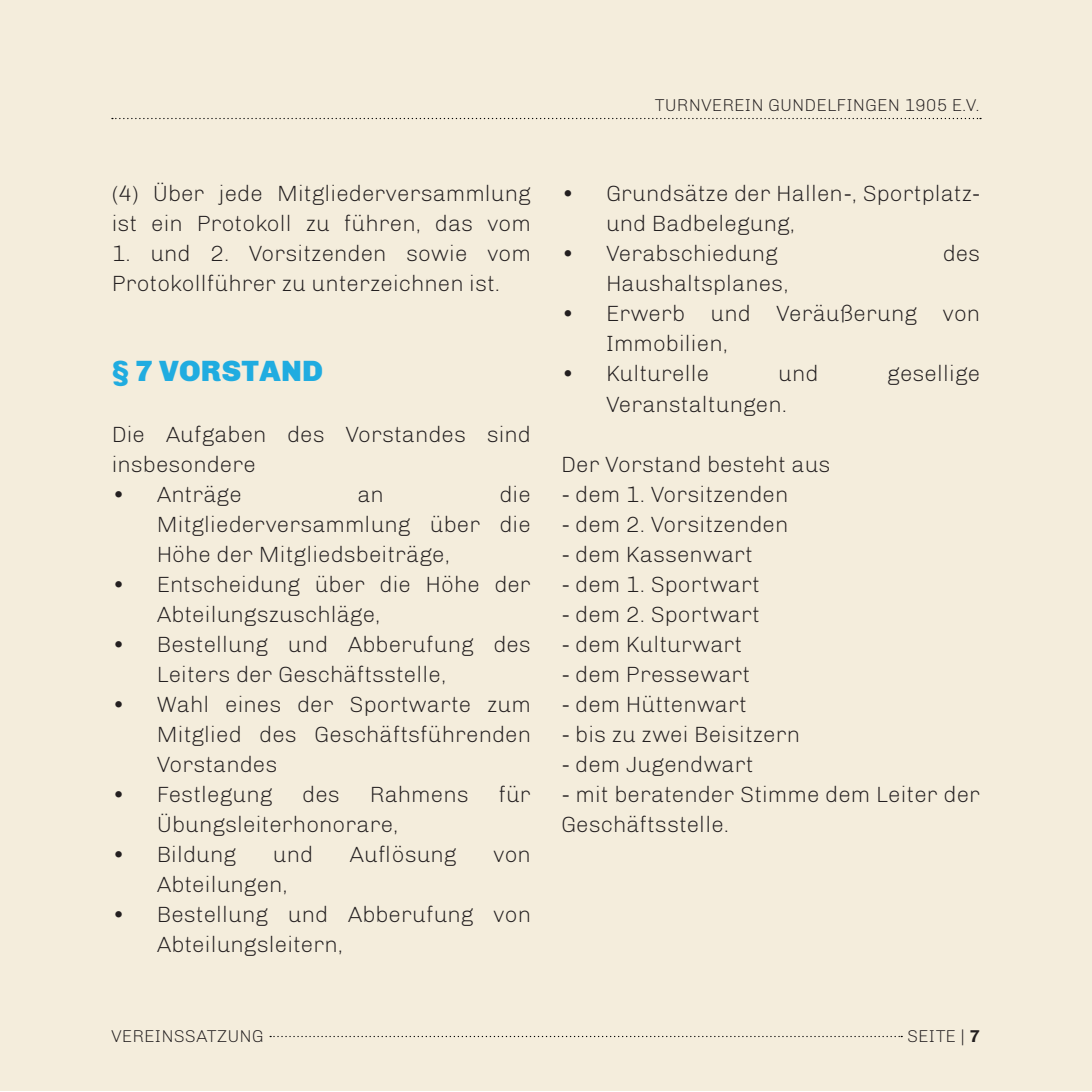
<style>
.page{position:relative;width:1092px;height:1092px;background:#fff}
.page>*{position:absolute;margin:0;border:0;box-sizing:border-box;transform-origin:0 0}
.Überschrift{font:900 30px "Chivo";letter-spacing:.01em;color:#20ace0}
.Absatz{font:300 22.5px/30px "Chivo";color:#231f20}
.t1{font:300 17.5px "Chivo";letter-spacing:.01em;color:#231f20}
.s1{font-weight:700}
</style>
<div class="page">
<div style="left:0;top:0;width:1091px;height:1091px;background:#f4eddc"></div>
<svg style="left:270px;top:1035px;width:632px;height:2px"></svg>
<svg style="left:112px;top:118px;width:868px;height:1px"></svg>
<p class="Absatz" style="left:112px;top:179px;width:421px">(4) Über jede Mitgliederversammlung ist ein Protokoll zu führen, das vom</p>
<p class="Absatz" style="left:112px;top:239px;width:421px">1. und 2. Vorsitzenden sowie vom<br>Protokollführer zu unterzeichnen ist.</p>
<p class="Überschrift" style="left:112px;top:353px;width:212px">§ 7 VORSTAND</p>
<p class="Absatz" style="left:112px;top:419px;width:421px">Die Aufgaben des Vorstandes sind insbesondere</p>
<p class="Absatz" style="left:112px;top:479px;width:132px">• Anträge</p>
<p class="Absatz" style="left:358px;top:479px;width:28px">an</p>
<p class="Absatz" style="left:157px;top:479px;width:376px;text-align:justify;text-indent:343px">die Mitgliederversammlung über die Höhe der Mitgliedsbeiträge,</p>
<p class="Absatz" style="left:157px;top:569px;width:376px;text-indent:-45px">• Entscheidung über die Höhe der<br>Abteilungszuschläge,</p>
<p class="Absatz" style="left:157px;top:629px;width:376px;text-indent:-45px">• Bestellung und Abberufung des<br>Leiters der Geschäftsstelle,</p>
<p class="Absatz" style="left:157px;top:689px;width:376px;text-align:justify;text-indent:-45px">• Wahl eines der Sportwarte zum Mitglied des Geschäftsführenden Vorstandes</p>
<p class="Absatz" style="left:112px;top:779px;width:162px">• Festlegung</p>
<p class="Absatz" style="left:302px;top:779px;width:39px">des</p>
<p class="Absatz" style="left:370px;top:779px;width:100px">Rahmens</p>
<p class="Absatz" style="left:499px;top:779px;width:34px">für</p>
<p class="Absatz" style="left:157px;top:809px;width:243px">Übungsleiterhonorare,</p>
<p class="Absatz" style="left:112px;top:839px;width:126px">• Bildung</p>
<p class="Absatz" style="left:273px;top:839px;width:42px">und</p>
<p class="Absatz" style="left:350px;top:839px;width:109px">Auflösung</p>
<p class="Absatz" style="left:493px;top:839px;width:39px">von</p>
<p class="Absatz" style="left:157px;top:869px;width:133px">Abteilungen,</p>
<p class="Absatz" style="left:157px;top:899px;width:376px;text-indent:-45px">• Bestellung und Abberufung von<br>Abteilungsleitern,</p>
<p class="t1" style="left:654px;top:95px;width:326px">TURNVEREIN GUNDELFINGEN 1905 E.V.</p>
<p class="Absatz" style="left:606px;top:179px;width:376px;text-indent:-45px">• Grundsätze der Hallen-, Sportplatz&shy;und Badbelegung,</p>
<p class="Absatz" style="left:561px;top:239px;width:218px">• Verabschiedung</p>
<p class="Absatz" style="left:942px;top:239px;width:39px">des</p>
<p class="Absatz" style="left:606px;top:269px;width:184px">Haushaltsplanes,</p>
<p class="Absatz" style="left:606px;top:299px;width:376px;text-indent:-45px">• Erwerb und Veräußerung von<br>Immobilien,</p>
<p class="Absatz" style="left:561px;top:359px;width:150px">• Kulturelle</p>
<p class="Absatz" style="left:778px;top:359px;width:42px">und</p>
<p class="Absatz" style="left:887px;top:359px;width:95px">gesellige</p>
<p class="Absatz" style="left:606px;top:389px;width:182px">Veranstaltungen.</p>
<p class="Absatz" style="left:561px;top:449px;width:271px">Der Vorstand besteht aus</p>
<p class="Absatz" style="left:561px;top:479px;width:229px">- dem 1. Vorsitzenden</p>
<p class="Absatz" style="left:561px;top:509px;width:229px">- dem 2. Vorsitzenden</p>
<p class="Absatz" style="left:561px;top:539px;width:193px">- dem Kassenwart</p>
<p class="Absatz" style="left:561px;top:569px;width:200px">- dem 1. Sportwart</p>
<p class="Absatz" style="left:561px;top:599px;width:200px">- dem 2. Sportwart</p>
<p class="Absatz" style="left:561px;top:629px;width:183px">- dem Kulturwart</p>
<p class="Absatz" style="left:561px;top:659px;width:191px">- dem Pressewart</p>
<p class="Absatz" style="left:561px;top:689px;width:187px">- dem Hüttenwart</p>
<p class="Absatz" style="left:561px;top:719px;width:240px">- bis zu zwei Beisitzern</p>
<p class="Absatz" style="left:561px;top:749px;width:194px">- dem Jugendwart</p>
<p class="Absatz" style="left:561px;top:779px;width:421px">- mit beratender Stimme dem Leiter der<br>Geschäftsstelle.</p>
<p class="t1" style="left:111px;top:1025px;width:154px">VEREINSSATZUNG</p>
<p class="t1" style="left:907px;top:1025px;width:74px">SEITE | <span class="s1">7</span></p>
</div>
